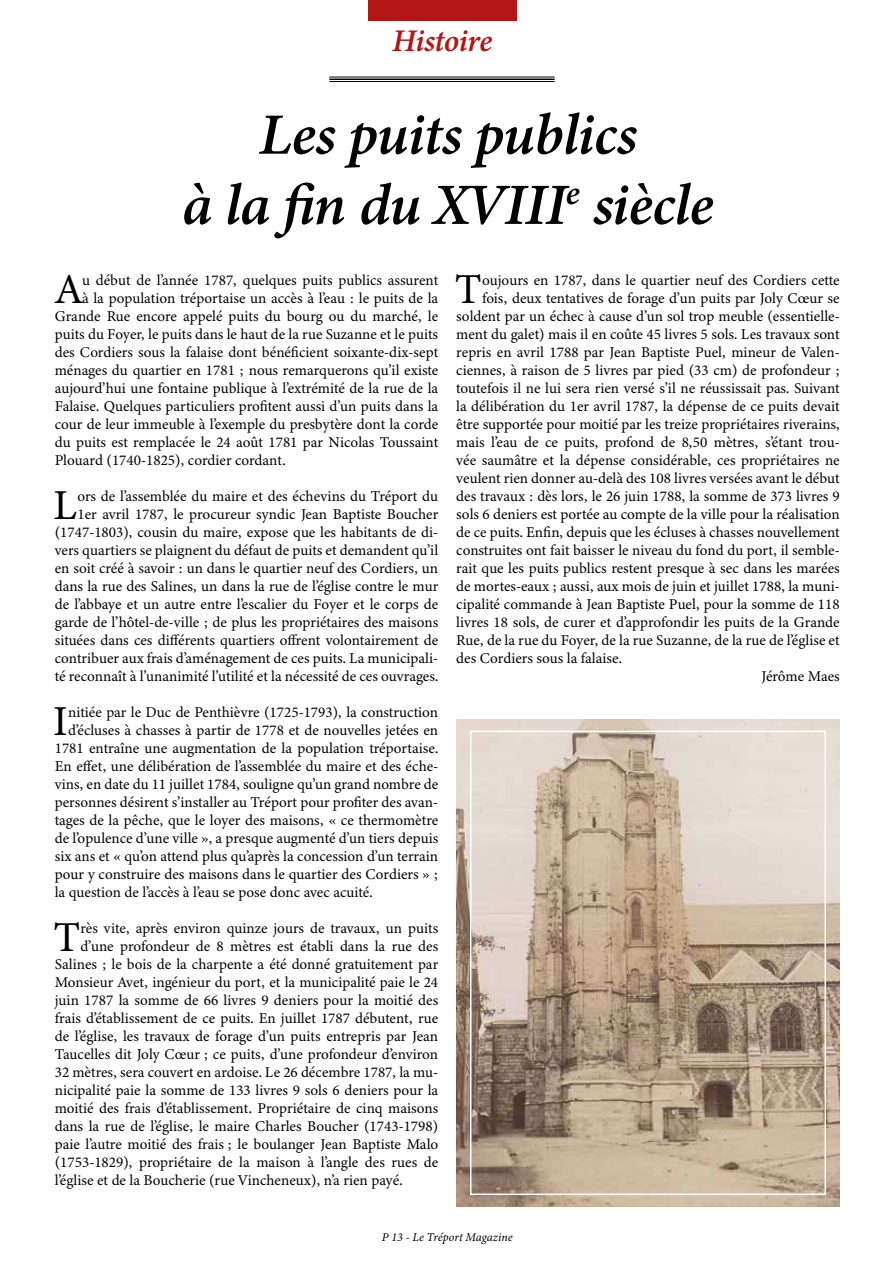
<style>
.page{position:relative;width:893px;height:1263px;background:#fff}
.page>*{position:absolute;margin:0;border:0;box-sizing:border-box;transform-origin:0 0}
.t1{font:italic 58.5px/70.2px "Minion Variable Concept";color:#000;text-align:center}
.t2{font:42.75px "Minion Variable Concept";color:#000}
.t3{font:italic 31.5px "Minion Variable Concept";color:#b31614}
.t4{font:15px/18px "Minion Variable Concept";color:#000;text-align:right}
.t5{font:italic 12px "Minion Variable Concept";color:#000}
</style>
<div class="page">
<hr style="left:329px;top:77px;width:226px;height:1px;background:#000">
<hr style="left:329px;top:79px;width:226px;height:1px;background:#000">
<hr style="left:329px;top:81px;width:226px;height:1px;background:#000">
<div style="left:368px;top:0;width:148px;height:21px;background:#b31614"></div>
<img style="left:456px;top:719px;width:384px;height:487px">
<div style="left:470px;top:731px;width:356px;height:464px;border:2px solid #fff"></div>
<h3 class="t3" style="left:392px;top:19px;width:101px">Histoire</h3>
<h1 class="t1" style="left:182px;top:99px;width:532px">Les puits publics<br>à la fin du XVIII<sup>e</sup> siècle</h1>
<h2 class="t2" style="left:56px;top:259px;width:27px">A</h2>
<p class="t4" style="left:82px;top:271px;width:358px">u début de l’année 1787, quelques puits publics assurent</p>
<p class="t4" style="left:82px;top:289px;width:358px">à la population tréportaise un accès à l’eau : le puits de la</p>
<p class="t4" style="left:55px;top:307px;width:385px">Grande Rue encore appelé puits du bourg ou du marché, le</p>
<p class="t4" style="left:55px;top:325px;width:385px">puits du Foyer, le puits dans le haut de la rue Suzanne et le puits</p>
<p class="t4" style="left:55px;top:343px;width:385px">des Cordiers sous la falaise dont bénéficient soixante-dix-sept</p>
<p class="t4" style="left:55px;top:361px;width:385px">ménages du quartier en 1781 ; nous remarquerons qu’il existe</p>
<p class="t4" style="left:55px;top:379px;width:385px">aujourd’hui une fontaine publique à l’extrémité de la rue de la</p>
<p class="t4" style="left:55px;top:397px;width:385px">Falaise. Quelques particuliers profitent aussi d’un puits dans la</p>
<p class="t4" style="left:55px;top:415px;width:385px">cour de leur immeuble à l’exemple du presbytère dont la corde</p>
<p class="t4" style="left:55px;top:433px;width:385px">du puits est remplacée le 24 août 1781 par Nicolas Toussaint</p>
<p class="t4" style="left:55px;top:451px;width:232px">Plouard (1740-1825), cordier cordant.</p>
<h2 class="t2" style="left:53px;top:475px;width:26px">L</h2>
<p class="t4" style="left:55px;top:487px;width:385px">ors de l’assemblée du maire et des échevins du Tréport du 1er avril 1787, le procureur syndic Jean Baptiste Boucher (1747-1803), cousin du maire, expose que les habitants de di&shy;vers quartiers se plaignent du défaut de puits et demandent qu’il en soit créé à savoir : un dans le quartier neuf des Cordiers, un dans la rue des Salines, un dans la rue de l’église contre le mur de l’abbaye et un autre entre l’escalier du Foyer et le corps de garde de l’hôtel-de-ville ; de plus les propriétaires des maisons situées dans ces différents quartiers offrent volontairement de contribuer aux frais d’aménagement de ces puits. La municipali&shy;té reconnaît à l’unanimité l’utilité et la nécessité de ces ouvrages.</p>
<h2 class="t2" style="left:53px;top:691px;width:17px">I</h2>
<p class="t4" style="left:68px;top:703px;width:372px">nitiée par le Duc de Penthièvre (1725-1793), la construction</p>
<p class="t4" style="left:68px;top:721px;width:372px">d’écluses à chasses à partir de 1778 et de nouvelles jetées en</p>
<p class="t4" style="left:55px;top:739px;width:385px">1781 entraîne une augmentation de la population tréportaise.</p>
<p class="t4" style="left:55px;top:757px;width:385px">En effet, une délibération de l’assemblée du maire et des éche-</p>
<p class="t4" style="left:55px;top:775px;width:385px">vins, en date du 11 juillet 1784, souligne qu’un grand nombre de</p>
<p class="t4" style="left:55px;top:793px;width:385px">personnes désirent s’installer au Tréport pour profiter des avan-</p>
<p class="t4" style="left:55px;top:811px;width:385px">tages de la pêche, que le loyer des maisons, « ce thermomètre</p>
<p class="t4" style="left:55px;top:829px;width:385px">de l’opulence d’une ville », a presque augmenté d’un tiers depuis</p>
<p class="t4" style="left:55px;top:847px;width:385px">six ans et « qu’on attend plus qu’après la concession d’un terrain</p>
<p class="t4" style="left:55px;top:865px;width:385px">pour y construire des maisons dans le quartier des Cordiers » ;</p>
<p class="t4" style="left:55px;top:883px;width:319px">la question de l’accès à l’eau se pose donc avec acuité.</p>
<h2 class="t2" style="left:53px;top:907px;width:29px">T</h2>
<p class="t4" style="left:81px;top:919px;width:359px">rès vite, après environ quinze jours de travaux, un puits</p>
<p class="t4" style="left:81px;top:937px;width:359px">d’une profondeur de 8 mètres est établi dans la rue des</p>
<p class="t4" style="left:55px;top:955px;width:385px">Salines ; le bois de la charpente a été donné gratuitement par</p>
<p class="t4" style="left:55px;top:973px;width:385px">Monsieur Avet, ingénieur du port, et la municipalité paie le 24</p>
<p class="t4" style="left:55px;top:991px;width:385px">juin 1787 la somme de 66 livres 9 deniers pour la moitié des</p>
<p class="t4" style="left:55px;top:1009px;width:385px">frais d’établissement de ce puits. En juillet 1787 débutent, rue</p>
<p class="t4" style="left:55px;top:1027px;width:385px">de l’église, les travaux de forage d’un puits entrepris par Jean</p>
<p class="t4" style="left:55px;top:1045px;width:385px">Taucelles dit Joly Cœur ; ce puits, d’une profondeur d’environ</p>
<p class="t4" style="left:55px;top:1063px;width:385px">32 mètres, sera couvert en ardoise. Le 26 décembre 1787, la mu-</p>
<p class="t4" style="left:55px;top:1081px;width:385px">nicipalité paie la somme de 133 livres 9 sols 6 deniers pour la</p>
<p class="t4" style="left:55px;top:1099px;width:385px">moitié des frais d’établissement. Propriétaire de cinq maisons</p>
<p class="t4" style="left:55px;top:1117px;width:385px">dans la rue de l’église, le maire Charles Boucher (1743-1798)</p>
<p class="t4" style="left:55px;top:1135px;width:385px">paie l’autre moitié des frais ; le boulanger Jean Baptiste Malo</p>
<p class="t4" style="left:55px;top:1153px;width:385px">(1753-1829), propriétaire de la maison à l’angle des rues de</p>
<p class="t4" style="left:55px;top:1171px;width:349px">l’église et de la Boucherie (rue Vincheneux), n’a rien payé.</p>
<h2 class="t2" style="left:455px;top:259px;width:29px">T</h2>
<p class="t4" style="left:482px;top:271px;width:359px">oujours en 1787, dans le quartier neuf des Cordiers cette</p>
<p class="t4" style="left:482px;top:289px;width:359px">fois, deux tentatives de forage d’un puits par Joly Cœur se</p>
<p class="t4" style="left:456px;top:307px;width:385px">soldent par un échec à cause d’un sol trop meuble (essentielle-</p>
<p class="t4" style="left:456px;top:325px;width:385px">ment du galet) mais il en coûte 45 livres 5 sols. Les travaux sont</p>
<p class="t4" style="left:456px;top:343px;width:385px">repris en avril 1788 par Jean Baptiste Puel, mineur de Valen-</p>
<p class="t4" style="left:456px;top:361px;width:385px">ciennes, à raison de 5 livres par pied (33 cm) de profondeur ;</p>
<p class="t4" style="left:456px;top:379px;width:385px">toutefois il ne lui sera rien versé s’il ne réussissait pas. Suivant</p>
<p class="t4" style="left:456px;top:397px;width:385px">la délibération du 1er avril 1787, la dépense de ce puits devait</p>
<p class="t4" style="left:456px;top:415px;width:385px">être supportée pour moitié par les treize propriétaires riverains,</p>
<p class="t4" style="left:456px;top:433px;width:385px">mais l’eau de ce puits, profond de 8,50 mètres, s’étant trou-</p>
<p class="t4" style="left:456px;top:451px;width:385px">vée saumâtre et la dépense considérable, ces propriétaires ne</p>
<p class="t4" style="left:456px;top:469px;width:385px">veulent rien donner au-delà des 108 livres versées avant le début</p>
<p class="t4" style="left:456px;top:487px;width:385px">des travaux : dès lors, le 26 juin 1788, la somme de 373 livres 9</p>
<p class="t4" style="left:456px;top:505px;width:385px">sols 6 deniers est portée au compte de la ville pour la réalisation</p>
<p class="t4" style="left:456px;top:523px;width:385px">de ce puits. Enfin, depuis que les écluses à chasses nouvellement</p>
<p class="t4" style="left:456px;top:541px;width:385px">construites ont fait baisser le niveau du fond du port, il semble-</p>
<p class="t4" style="left:456px;top:559px;width:385px">rait que les puits publics restent presque à sec dans les marées</p>
<p class="t4" style="left:456px;top:577px;width:385px">de mortes-eaux ; aussi, aux mois de juin et juillet 1788, la muni-</p>
<p class="t4" style="left:456px;top:595px;width:385px">cipalité commande à Jean Baptiste Puel, pour la somme de 118</p>
<p class="t4" style="left:456px;top:613px;width:385px">livres 18 sols, de curer et d’approfondir les puits de la Grande</p>
<p class="t4" style="left:456px;top:631px;width:385px">Rue, de la rue du Foyer, de la rue Suzanne, de la rue de l’église et</p>
<p class="t4" style="left:456px;top:649px;width:167px">des Cordiers sous la falaise.</p>
<p class="t4" style="left:761px;top:667px;width:80px">Jérôme Maes</p>
<p class="t5" style="left:382px;top:1229px;width:132px">P 13 - Le Tréport Magazine</p>
</div>
